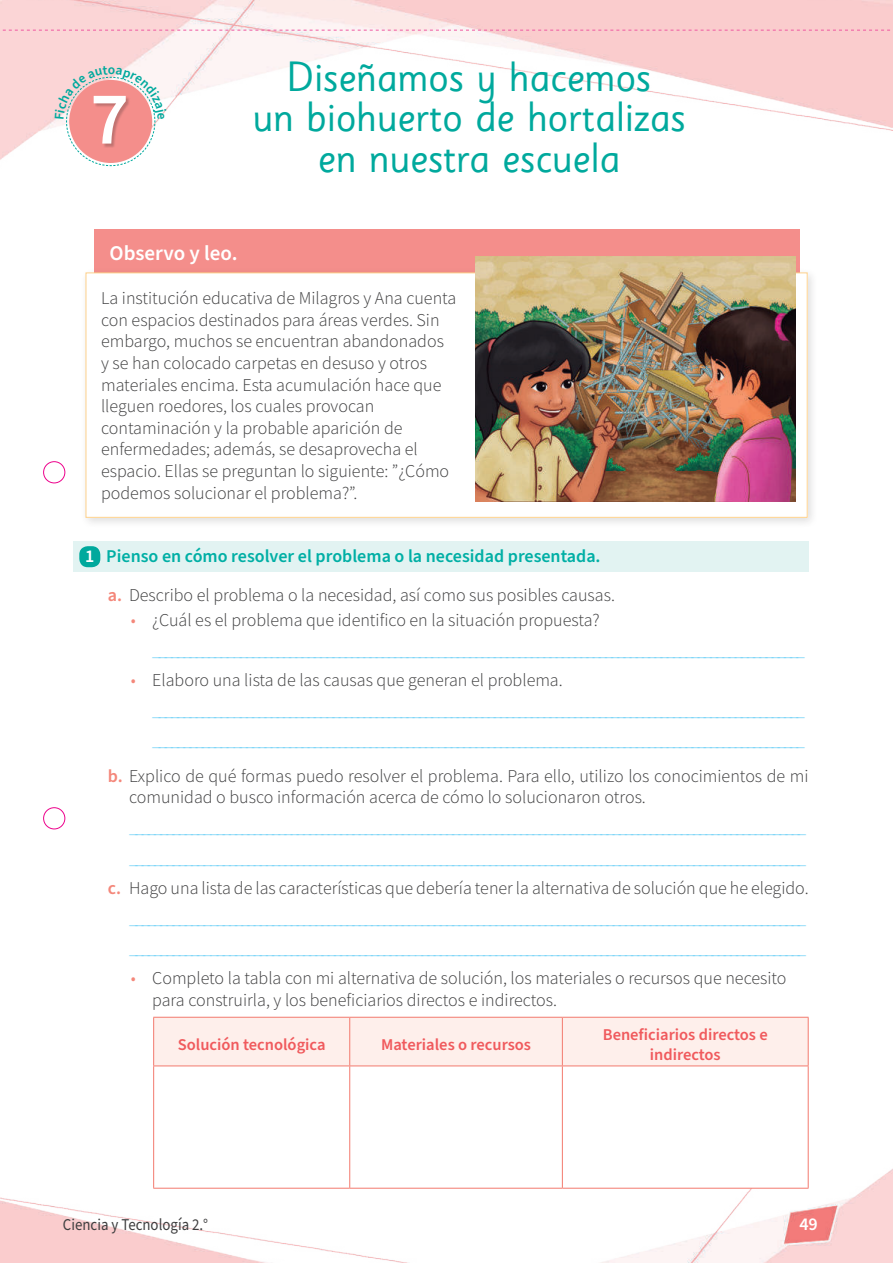
<style>
.page{position:relative;width:893px;height:1263px;background:#fff}
.page>*{position:absolute;margin:0;border:0;box-sizing:border-box;transform-origin:0 0}
.t1{font:600 75px "Source Sans Pro";color:#fff}
.t2{font:42px/40.5px "Sassoon Sans W01";letter-spacing:-.01em;color:#00a99d;text-align:center}
.t3{font:600 21px "Source Sans Pro";color:#fff}
.t4{font:300 18px/30.2px "Source Sans Pro";color:#6bcff6}
.t5{font:300 18px/21.6px "Source Sans Pro";color:#3e3e3f}
.t6{font:600 18px "Source Sans Pro";color:#00afa5}
.t7{font:600 18px "Source Sans Pro";color:#fff}
.t8{font:600 16.5px/19.8px "Source Sans Pro";color:#f05a5d;text-align:center}
.t9{font:16.5px "Source Sans Pro";color:#3e3e3f;scale:.9 1}
.s1{color:#fff}
.s2{font-weight:600;color:#f4877a}
.s3{color:#f4877a}
.s4{color:#3e3e3f}
</style>
<div class="page">
<img style="left:0;top:0;width:893px;height:542px">
<img style="left:0;top:1016px;width:893px;height:247px">
<div style="left:94px;top:229px;width:705px;height:267px;background:#f48e8b"></div>
<div style="left:80px;top:268px;width:739px;height:260px;background:#231f20;opacity:.15"></div>
<div style="left:86px;top:273px;width:721px;height:244px;background:#fff"></div>
<div style="left:73px;top:542px;width:736px;height:30px;background:#e2f3f2"></div>
<div style="left:79px;top:546px;width:21px;height:21px;background:#00a99d;border-radius:9px"></div>
<div style="left:154px;top:1018px;width:654px;height:47px;background:#feefeb"></div>
<svg style="left:154px;top:1066px;width:654px;height:122px"></svg>
<hr style="left:153px;top:1017px;width:197px;height:1px;background:#f37a6e">
<hr style="left:153px;top:1017px;width:1px;height:48px;background:#f37a6e">
<hr style="left:350px;top:1017px;width:212px;height:1px;background:#f37a6e">
<hr style="left:349px;top:1017px;width:1px;height:48px;background:#f37a6e">
<hr style="left:562px;top:1017px;width:247px;height:1px;background:#f37a6e">
<hr style="left:562px;top:1017px;width:1px;height:48px;background:#f37a6e">
<hr style="left:808px;top:1017px;width:1px;height:48px;background:#f37a6e">
<hr style="left:153px;top:1065px;width:197px;height:1px;background:#f37a6e">
<hr style="left:153px;top:1066px;width:1px;height:122px;background:#f37a6e">
<hr style="left:350px;top:1065px;width:212px;height:1px;background:#f37a6e">
<hr style="left:349px;top:1066px;width:1px;height:122px;background:#f37a6e">
<hr style="left:562px;top:1065px;width:247px;height:1px;background:#f37a6e">
<hr style="left:562px;top:1066px;width:1px;height:122px;background:#f37a6e">
<hr style="left:808px;top:1066px;width:1px;height:122px;background:#f37a6e">
<hr style="left:153px;top:1188px;width:197px;height:1px;background:#f37a6e">
<hr style="left:350px;top:1188px;width:212px;height:1px;background:#f37a6e">
<hr style="left:562px;top:1188px;width:247px;height:1px;background:#f37a6e">
<img style="left:476px;top:257px;width:319px;height:244px">
<svg style="left:0;top:30px;width:893px;height:1px"></svg>
<svg style="left:43px;top:461px;width:23px;height:369px"></svg>
<svg style="left:55px;top:66px;width:111px;height:100px"></svg>
<h1 class="t1" style="left:90px;top:83px;width:40px">7</h1>
<h2 class="t2" style="left:252px;top:62px;width:435px">Diseñamos y hacemos<br>un biohuerto de hortalizas en nuestra escuela</h2>
<p class="t3" style="left:110px;top:243px;width:130px">Observo y leo.</p>
<p class="t5" style="left:101px;top:288px;width:357px">La institución educativa de Milagros y Ana cuenta con espacios destinados para áreas verdes. Sin embargo, muchos se encuentran abandonados y se han colocado carpetas en desuso y otros materiales encima. Esta acumulación hace que lleguen roedores, los cuales provocan contaminación y la probable aparición de enfermedades; además, se desaprovecha el espacio. Ellas se preguntan lo siguiente: ”¿Cómo podemos solucionar el problema?”.</p>
<p class="t6" style="left:85px;top:548px;width:517px"><span class="s1">1</span> Pienso en cómo resolver el problema o la necesidad presentada.</p>
<p class="t5" style="left:108px;top:584px;width:509px"><span class="s2">a.</span> Describo el problema o la necesidad, así como sus posibles causas.</p>
<p class="t4" style="left:152px;top:605px;width:654px;text-indent:-21px"><span class="s3">•</span> <span class="s4">¿Cuál es el problema que identifico en la situación propuesta?<br></span>_____________ _________________________________ ___________________________________________________________</p>
<p class="t4" style="left:152px;top:665px;width:654px;text-indent:-21px"><span class="s3">•</span> <span class="s4">Elaboro una lista de las causas que generan el problema.<br></span>_____________ _________________________________ ___________________________________________________________ _____________ _________________________________ ___________________________________________________________</p>
<p class="t5" style="left:129px;top:765px;width:681px;text-indent:-21px"><span class="s2">b.</span> Explico de qué formas puedo resolver el problema. Para ello, utilizo los conocimientos de mi comunidad o busco información acerca de cómo lo solucionaron otros.</p>
<p class="t4" style="left:108px;top:813px;width:702px;text-align:right">_____________ _________________________________ _______________________________________________________________ _____________ _________________________________ _______________________________________________________________<br><span class="s2">c.</span> <span class="s4">Hago una lista de las características que debería tener la alternativa de solución que he elegido. </span>_____________ _________________________________ _______________________________________________________________ _____________ _________________________________ _______________________________________________________________</p>
<p class="t5" style="left:152px;top:967px;width:636px;text-indent:-21px"><span class="s3">•</span> Completo la tabla con mi alternativa de solución, los materiales o recursos que necesito para construirla, y los beneficiarios directos e indirectos.</p>
<p class="t8" style="left:178px;top:1035px;width:149px">Solución tecnológica</p>
<p class="t8" style="left:381px;top:1035px;width:151px">Materiales o recursos</p>
<p class="t8" style="left:603px;top:1025px;width:166px">Beneficiarios directos e indirectos</p>
<p class="t9" style="left:63px;top:1217px;width:163px">Ciencia y Tecnología 2.°</p>
<p class="t7" style="left:799px;top:1216px;width:20px">49</p>
</div>
